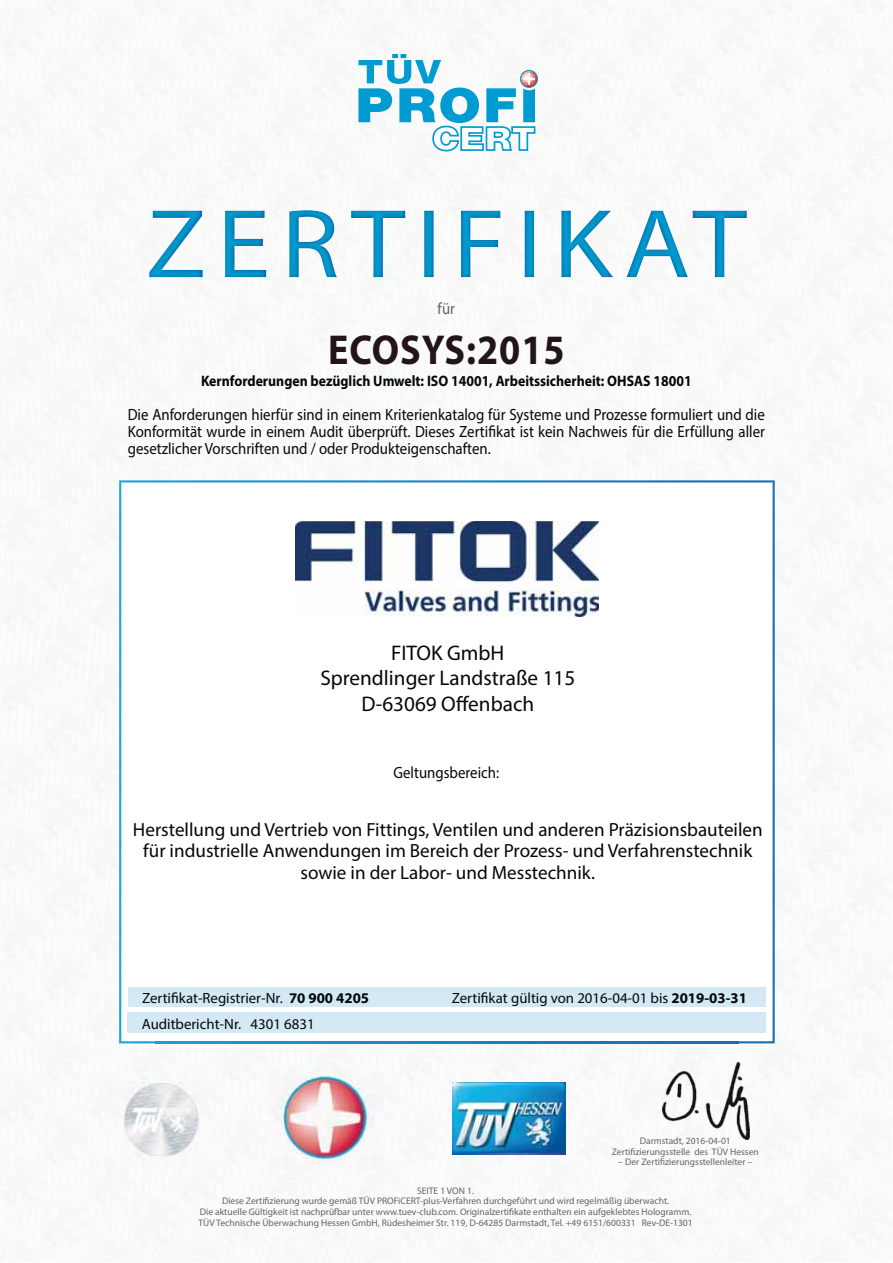
<style>
.page{position:relative;width:893px;height:1263px;background:#fff}
.page>*{position:absolute;margin:0;border:0;box-sizing:border-box;transform-origin:0 0}
.t1{font:700 42px "Myriad Pro";letter-spacing:.025em;color:#231417;scale:.91 1}
.t2{font:21.15px/25.5px "Myriad Pro";color:#040809;text-align:center}
.t3{font:19.05px/21.1px "Myriad Pro";color:#040809;text-align:center}
.t4{font:16.35px/17px "Myriad Pro";color:#040809;text-align:justify;scale:.91 1}
.t5{font:16.35px "Myriad Pro";color:#636466;scale:.91 1}
.t6{font:700 15.15px "Myriad Pro";color:#040809;scale:.91 1}
.t7{font:14.85px/26.1px "Myriad Pro";color:#040809}
.t8{font:9.6px/10.6px "Myriad Pro";color:#636466;text-align:center}
.s1{font-weight:700}
</style>
<div class="page">
<img style="left:148px;top:1043px;width:149px;height:71px">
<img style="left:297px;top:1043px;width:447px;height:34px">
<div style="left:520px;top:70px;width:18px;height:18px;border:1px solid #009cd1;border-radius:50%"></div>
<svg style="left:358px;top:54px;width:179px;height:98px"></svg>
<img style="left:271px;top:1069px;width:111px;height:100px">
<img style="left:452px;top:1082px;width:113px;height:72px">
<img style="left:119px;top:480px;width:656px;height:38px">
<img style="left:119px;top:518px;width:36px;height:525px">
<img style="left:738px;top:518px;width:37px;height:525px">
<img style="left:155px;top:1041px;width:584px;height:2px">
<div style="left:128px;top:1013px;width:638px;height:20px;background:#d4e9f3"></div>
<div style="left:128px;top:987px;width:638px;height:20px;background:#d4e9f3"></div>
<img style="left:663px;top:1063px;width:86px;height:76px">
<img style="left:149px;top:210px;width:598px;height:67px">
<img style="left:124px;top:1082px;width:74px;height:74px">
<img style="left:295px;top:521px;width:304px;height:96px">
<h3 class="t5" style="left:438px;top:302px;width:21px">für</h3>
<h1 class="t1" style="left:328px;top:332px;width:262px">ECOSYS:2015</h1>
<h3 class="t6" style="left:201px;top:374px;width:541px">Kernforderungen bezüglich Umwelt: ISO 14001, Arbeitssicherheit: OHSAS 18001</h3>
<p class="t4" style="left:128px;top:406px;width:702px">Die Anforderungen hierfür sind in einem Kriterienkatalog für Systeme und Prozesse formuliert und die Konformität wurde in einem Audit überprüft. Dieses Zertifikat ist kein Nachweis für die Erfüllung aller gesetzlicher Vorschriften und / oder Produkteigenschaften.</p>
<h2 class="t2" style="left:320px;top:641px;width:257px">FITOK GmbH<br>Sprendlinger Landstraße 115<br>D-63069 Offenbach</h2>
<h3 class="t4" style="left:393px;top:765px;width:117px">Geltungsbereich:</h3>
<h3 class="t3" style="left:133px;top:820px;width:631px">Herstellung und Vertrieb von Fittings, Ventilen und anderen Präzisionsbauteilen für industrielle Anwendungen im Bereich der Prozess- und Verfahrenstechnik sowie in der Labor- und Messtechnik.</h3>
<h3 class="t7" style="left:142px;top:986px;width:229px">Zertifikat-Registrier-Nr. <span class="s1">70 900 4205<br></span>Auditbericht-Nr. 4301 6831</h3>
<h3 class="t7" style="left:452px;top:986px;width:297px">Zertifikat gültig von 2016-04-01 bis <span class="s1">2019-03-31</span></h3>
<p class="t8" style="left:612px;top:1136px;width:149px">Darmstadt, 2016-04-01<br>Zertifizierungsstelle des TÜV Hessen</p>
<p class="t8" style="left:618px;top:1157px;width:135px">– Der Zertifizierungsstellenleiter –</p>
<p class="t8" style="left:198px;top:1186px;width:496px">SEITE 1 VON 1.<br>Diese Zertifizierung wurde gemäß TÜV PROFiCERT-plus-Verfahren durchgeführt und wird regelmäßig überwacht.<br>Die aktuelle Gültigkeit ist nachprüfbar unter www.tuev-club.com. Originalzertifikate enthalten ein aufgeklebtes Hologramm.<br>TÜV Technische Überwachung Hessen GmbH, Rüdesheimer Str. 119, D-64285 Darmstadt, Tel. +49 6151/600331 Rev-DE-1301</p>
</div>
